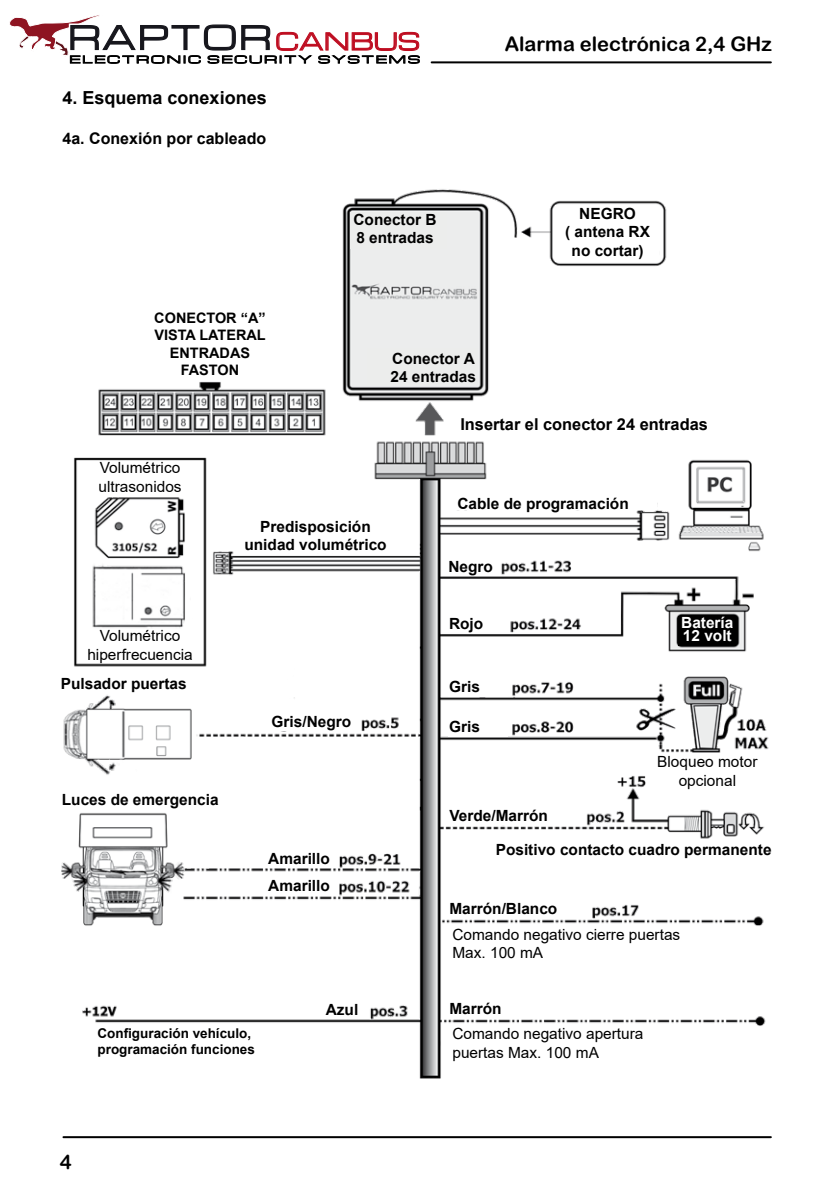
<style>
.page{position:relative;width:840px;height:1191px;background:#fff}
.page>*{position:absolute;margin:0;border:0;box-sizing:border-box;transform-origin:0 0}
.t1{font:23.2px "Michroma";color:#bd0c24}
.t2{font:20px "Arial Rounded MT Bold";color:#000}
.t3{font:700 18px "Arial";color:#000}
.t4{font:700 16.4px "Arial";color:#000}
.t5{font:700 16px "Arial";color:#000}
.t6{font:700 15.4px/18.4px "Arial";color:#000}
.t7{font:15.4px/18.4px "Arial";color:#000}
.t8{font:700 15.4px/13.4px "Arial";color:#fff}
.t9{font:700 14.4px/17.4px "Arial";color:#000;text-align:center}
.t10{font:700 13.4px/16.2px "Arial";color:#000}
.t11{font:9.8px "Michroma";letter-spacing:.12em;color:#000;scale:1.32 1}
</style>
<div class="page">
<hr style="left:431px;top:61px;width:339px;height:2px;background:#000">
<hr style="left:63px;top:1136px;width:707px;height:2px;background:#000">
<svg style="left:9px;top:15px;width:411px;height:49px"></svg>
<img style="left:61px;top:189px;width:708px;height:890px">
<div style="left:504px;top:839px;width:267px;height:19px;background:#fff"></div>
<div style="left:655px;top:753px;width:106px;height:37px;background:#fff"></div>
<div style="left:448px;top:614px;width:58px;height:17px;background:#fff"></div>
<div style="left:448px;top:677px;width:60px;height:19px;background:#fff"></div>
<div style="left:448px;top:717px;width:60px;height:19px;background:#fff"></div>
<div style="left:448px;top:556px;width:51px;height:17px;background:#fff"></div>
<div style="left:555px;top:205px;width:103px;height:56px;background:#fff"></div>
<div style="left:236px;top:527px;width:158px;height:26px;background:#fff"></div>
<div style="left:447px;top:480px;width:209px;height:29px;background:#fff"></div>
<div style="left:451px;top:412px;width:256px;height:26px;background:#fff"></div>
<div style="left:149px;top:307px;width:126px;height:72px;background:#fff"></div>
<div style="left:350px;top:212px;width:96px;height:36px;background:#ecedec"></div>
<div style="left:367px;top:349px;width:110px;height:36px;background:#ecedec"></div>
<div style="left:452px;top:806px;width:128px;height:18px;background:#fff"></div>
<div style="left:452px;top:900px;width:131px;height:19px;background:#fff"></div>
<div style="left:452px;top:999px;width:131px;height:19px;background:#fff"></div>
<div style="left:334px;top:999px;width:34px;height:19px;background:#fff"></div>
<div style="left:228px;top:708px;width:130px;height:23px;background:#fff"></div>
<div style="left:71px;top:671px;width:130px;height:22px;background:#fff"></div>
<div style="left:71px;top:781px;width:124px;height:30px;background:#fff"></div>
<div style="left:280px;top:848px;width:52px;height:17px;background:#fff"></div>
<div style="left:280px;top:876px;width:52px;height:17px;background:#fff"></div>
<div style="left:678px;top:616px;width:57px;height:29px;background:#000"></div>
<h1 class="t1" style="left:275px;top:29px;width:146px">CANBUS</h1>
<p class="t11" style="left:69px;top:54px;width:267px">ELECTRONIC SECURITY SYSTEMS</p>
<p class="t3" style="left:62px;top:85px;width:206px">4. Esquema conexiones</p>
<p class="t5" style="left:62px;top:127px;width:205px">4a. Conexión por cableado</p>
<p class="t9" style="left:154px;top:309px;width:113px">CONECTOR “A”<br>VISTA LATERAL<br>ENTRADAS<br>FASTON</p>
<p class="t6" style="left:353px;top:210px;width:84px">Conector B<br>8 entradas</p>
<p class="t6" style="left:390px;top:349px;width:87px">Conector A<br>24 entradas</p>
<p class="t2" style="left:504px;top:32px;width:268px">Alarma electrónica 2,4 GHz</p>
<p class="t6" style="left:565px;top:204px;width:86px;text-align:center">NEGRO<br>( antena RX no cortar)</p>
<p class="t7" style="left:98px;top:459px;width:85px">Volumétrico ultrasonidos</p>
<p class="t7" style="left:87px;top:626px;width:107px;text-align:center">Volumétrico hiperfrecuencia</p>
<p class="t6" style="left:61px;top:674px;width:127px">Pulsador puertas</p>
<p class="t6" style="left:62px;top:790px;width:158px">Luces de emergencia</p>
<p class="t4" style="left:460px;top:412px;width:249px">Insertar el conector 24 entradas</p>
<p class="t6" style="left:244px;top:517px;width:144px;text-align:center">Predisposición unidad volumétrico</p>
<p class="t10" style="left:273px;top:537px;width:78px">volumetrico</p>
<p class="t6" style="left:271px;top:712px;width:81px">Gris/Negro</p>
<p class="t6" style="left:268px;top:844px;width:63px;line-height:27.8px">Amarillo<br>Amarillo</p>
<p class="t6" style="left:457px;top:494px;width:173px">Cable de programación</p>
<p class="t6" style="left:448px;top:557px;width:46px">Negro</p>
<p class="t6" style="left:449px;top:614px;width:36px">Rojo</p>
<p class="t6" style="left:449px;top:677px;width:32px">Gris</p>
<p class="t6" style="left:449px;top:717px;width:32px">Gris</p>
<p class="t6" style="left:449px;top:806px;width:100px">Verde/Marrón</p>
<p class="t8" style="left:680px;top:616px;width:54px">Batería<br>12 volt</p>
<p class="t7" style="left:657px;top:752px;width:102px;text-align:center">Bloqueo motor opcional</p>
<p class="t7" style="left:675px;top:770px;width:67px">opzionale</p>
<p class="t6" style="left:495px;top:840px;width:277px">Positivo contacto cuadro pPermanente</p>
<p class="t6" style="left:449px;top:900px;width:109px">Marrón/Blanco</p>
<p class="t7" style="left:452px;top:925px;width:229px">Comando negativo cierre puertas<br>Max. 100 mA</p>
<p class="t6" style="left:325px;top:1000px;width:34px">Azul</p>
<p class="t6" style="left:449px;top:999px;width:54px">Marrón</p>
<p class="t10" style="left:97px;top:1025px;width:159px">Configuración vehículo, programación funciones</p>
<p class="t2" style="left:60px;top:1150px;width:13px">4</p>
<p class="t7" style="left:452px;top:1024px;width:192px">Comando negativo apertura puertas Max. 100 mA</p>
</div>
